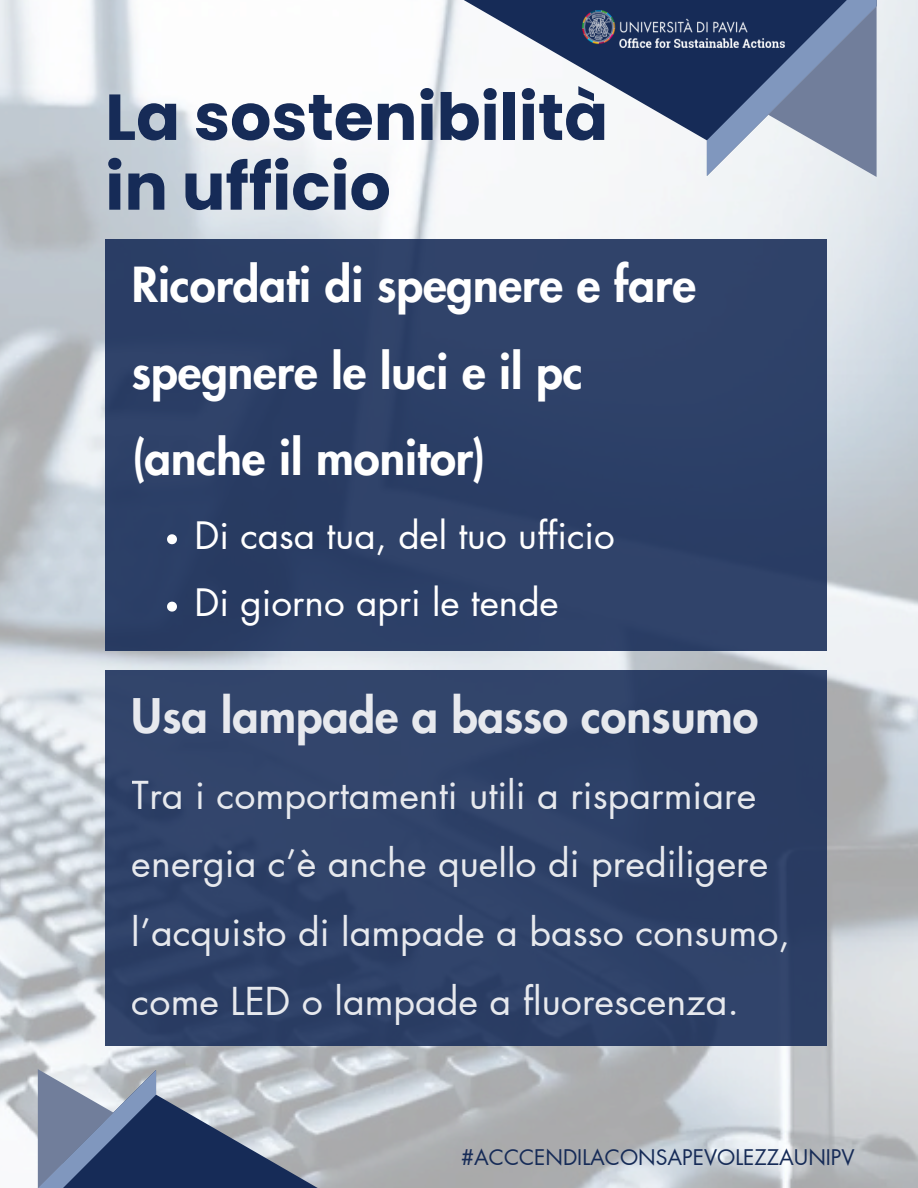
<style>
.page{position:relative;width:918px;height:1188px;background:#fff}
.page>*{position:absolute;margin:0;border:0;box-sizing:border-box;transform-origin:0 0}
.t1{font:700 64.8px/69.8px "Poppins";color:#162b57}
.t2{font:800 47.25px/86.1px "Futura LT Pro";color:#fff}
.t3{font:800 46.65px "Futura LT Pro";color:#fff}
.t4{font:37.65px/68.6px "Futura LT Pro";color:#fff}
.t5{font:36.9px "Futura LT Pro";color:#fff}
.t6{font:21px "Futura LT Pro";color:#162b57}
</style>
<div class="page">
<img style="left:0;top:0;width:918px;height:1188px">
<div style="left:105px;top:239px;width:721px;height:412px;background:#2d4068"></div>
<div style="left:105px;top:671px;width:721px;height:375px;background:#2f4269"></div>
<svg style="left:464px;top:0;width:243px;height:176px;fill:#f6f8f9"></svg>
<svg style="left:707px;top:0;width:170px;height:177px;background:#7685a2"></svg>
<svg style="left:38px;top:1069px;width:287px;height:119px;background:#76839b"></svg>
<svg style="left:167px;top:534px;width:10px;height:10px"></svg>
<svg style="left:167px;top:602px;width:10px;height:10px"></svg>
<img style="left:582px;top:10px;width:202px;height:37px">
<p class="t1" style="left:105px;top:82px;width:505px">La sostenibilità in ufficio</p>
<p class="t2" style="left:132px;top:244px;width:566px">Ricordati di spegnere e fare spegnere le luci e il pc (anche il monitor)</p>
<h1 class="t5" style="left:194px;top:518px;width:422px">Di casa tua, del tuo ufficio</h1>
<h2 class="t5" style="left:194px;top:586px;width:366px">Di giorno apri le tende</h2>
<p class="t3" style="left:132px;top:695px;width:628px">Usa lampade a basso consumo</p>
<p class="t4" style="left:132px;top:762px;width:660px">Tra i comportamenti utili a risparmiare energia c’è anche quello di prediligere l’acquisto di lampade a basso consumo, come LED o lampade a fluorescenza.</p>
<p class="t6" style="left:461px;top:1148px;width:395px">#ACCCENDILACONSAPEVOLEZZAUNIPV</p>
</div>
